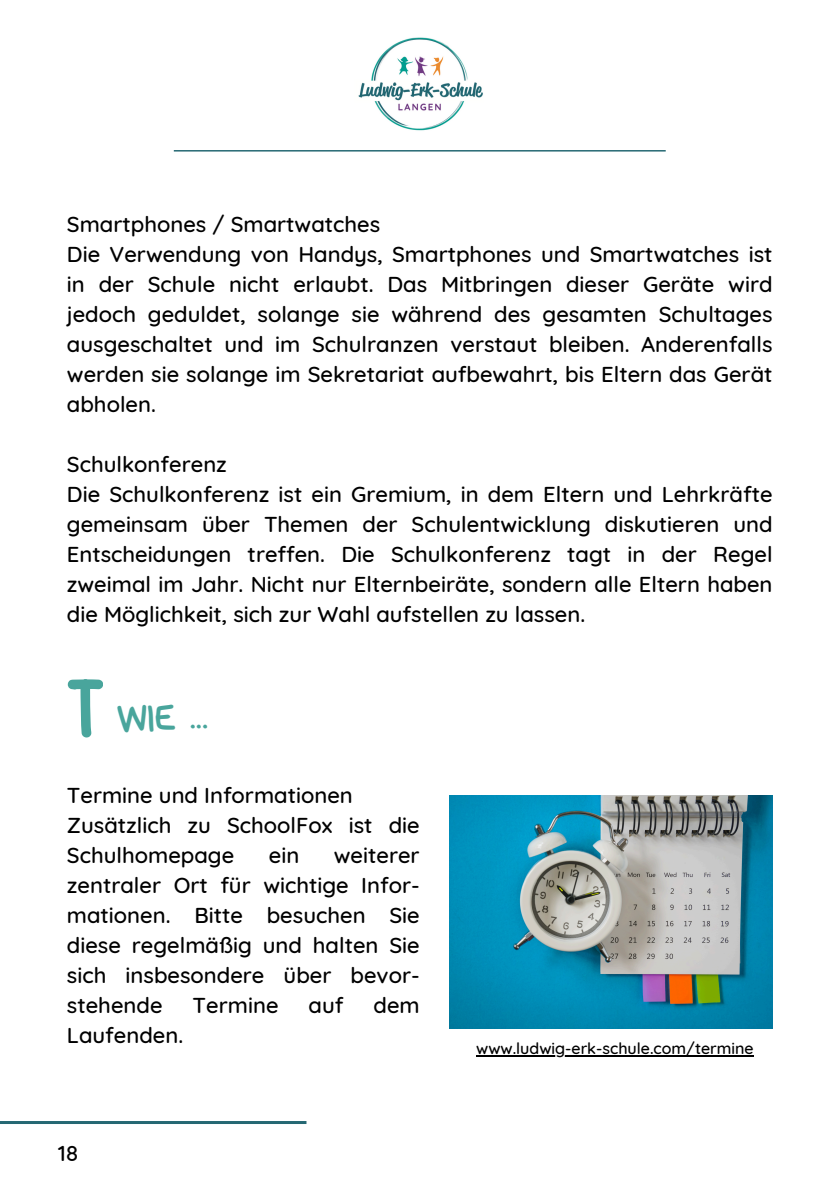
<style>
.page{position:relative;width:839px;height:1191px;background:#fff}
.page>*{position:absolute;margin:0;border:0;box-sizing:border-box;transform-origin:0 0}
.t1{font:36px "Bryndan Write";color:#49a59c}
.t2{font:500 22px/30px "Quicksand";color:#000}
.t3{font:500 16px "Quicksand";color:#000}
</style>
<div class="page">
<hr style="left:0;top:1121px;width:306px;height:3px;background:#256873">
<img style="left:358px;top:37px;width:125px;height:94px">
<hr style="left:174px;top:150px;width:491px;height:2px;background:#256873">
<svg style="left:67px;top:679px;width:36px;height:59px"></svg>
<img style="left:449px;top:796px;width:323px;height:232px">
<hr style="left:476px;top:1055px;width:277px;height:1px;background:#000">
<h2 class="t2" style="left:67px;top:208px;width:707px">Smartphones / Smartwatches<br>Die Verwendung von Handys, Smartphones und Smartwatches ist in der Schule nicht erlaubt. Das Mitbringen dieser Geräte wird jedoch geduldet, solange sie während des gesamten Schultages ausgeschaltet und im Schulranzen verstaut bleiben. Anderenfalls werden sie solange im Sekretariat aufbewahrt, bis Eltern das Gerät abholen.</h2>
<p class="t2" style="left:67px;top:448px;width:707px">Schulkonferenz<br>Die Schulkonferenz ist ein Gremium, in dem Eltern und Lehrkräfte gemeinsam über Themen der Schulentwicklung diskutieren und Entscheidungen treffen. Die Schulkonferenz tagt in der Regel zweimal im Jahr. Nicht nur Elternbeiräte, sondern alle Eltern haben die Möglichkeit, sich zur Wahl aufstellen zu lassen.</p>
<h2 class="t1" style="left:116px;top:699px;width:93px">WIE ...</h2>
<p class="t2" style="left:67px;top:780px;width:354px">Termine und Informationen<br>Zusätzlich zu SchoolFox ist die<br>Schulhomepage</p>
<p class="t2" style="left:67px;top:840px;width:354px;text-align:justify;text-indent:267px">weiterer zentraler Ort für wichtige Infor&shy;mationen. Bitte besuchen Sie diese regelmäßig und halten Sie sich insbesondere über bevor&shy;stehende</p>
<p class="t2" style="left:269px;top:840px;width:32px">ein</p>
<p class="t2" style="left:193px;top:990px;width:87px">Termine</p>
<p class="t2" style="left:308px;top:990px;width:36px">auf</p>
<p class="t2" style="left:373px;top:990px;width:48px">dem</p>
<p class="t2" style="left:67px;top:1020px;width:118px">Laufenden.</p>
<h1 class="t2" style="left:58px;top:1138px;width:22px">18</h1>
<p class="t3" style="left:476px;top:1038px;width:279px">www.ludwig-erk-schule.com/termine</p>
</div>
